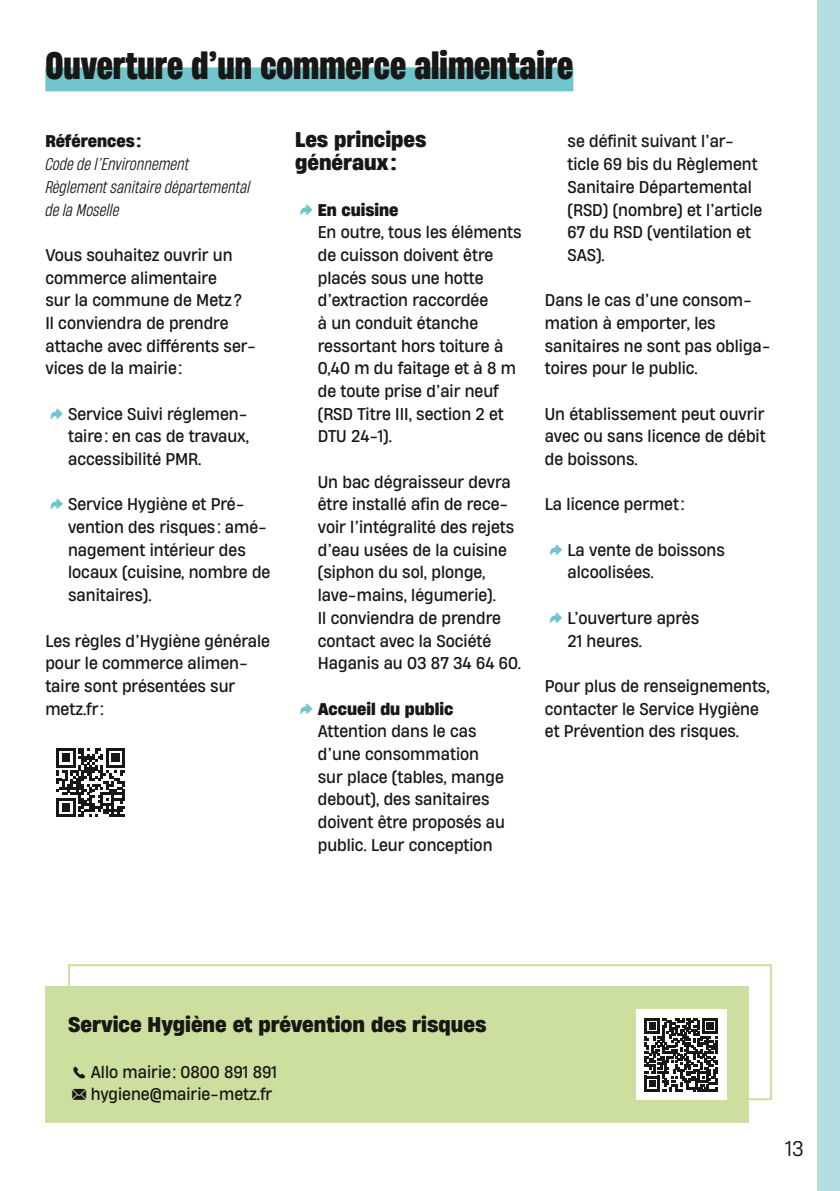
<style>
.page{position:relative;width:840px;height:1191px;background:#fff}
.page>*{position:absolute;margin:0;border:0;box-sizing:border-box;transform-origin:0 0}
.t1{font:800 36px "Heading Now 57";color:#181716}
.t2{font:700 20px/22.6px "Heading Now 66";color:#181716}
.t3{font:20px "Heading Now 63";color:#181716}
.texte_courant-8pt{font:16px/22.6px "Heading Now 64";color:#181716}
.Références{font:italic 16px/22.6px "Heading Now 53";color:#181716}
.t4{font:700 16px "Heading Now 66";color:#181716}
.s1{font-family:"SF Pro";color:#6fc5cb}
.s2{font-family:"Heading Now 66";font-weight:700}
.s3{font-family:"SF Pro"}
</style>
<div class="page">
<div style="left:816px;top:0;width:23px;height:1191px;background:#b3dde1"></div>
<div style="left:45px;top:67px;width:528px;height:24px;background:#6fc5cb"></div>
<svg style="left:56px;top:748px;width:69px;height:69px"></svg>
<div style="left:68px;top:964px;width:703px;height:136px;border:2px solid #cddf9e"></div>
<div style="left:45px;top:986px;width:703px;height:137px;background:#cddf9e"></div>
<div style="left:635px;top:1009px;width:91px;height:91px;background:#fff"></div>
<svg style="left:644px;top:1018px;width:73px;height:73px"></svg>
<h3 class="t1" style="left:45px;top:39px;width:529px">Ouverture d’un commerce alimentaire</h3>
<h6 class="t4" style="left:45px;top:129px;width:97px">Références:</h6>
<p class="Références" style="left:45px;top:152px;width:145px">Code de l’Environnement</p>
<p class="Références" style="left:45px;top:175px;width:206px">Règlement sanitaire départemental de la Moselle</p>
<p class="texte_courant-8pt" style="left:45px;top:243px;width:212px">Vous souhaitez ouvrir un commerce alimentaire<br>sur la commune de Metz?<br>Il conviendra de prendre attache avec différents ser&shy;vices de la mairie:</p>
<p class="texte_courant-8pt" style="left:68px;top:402px;width:182px;text-align:justify;text-indent:-19px"><span class="s1">཮</span> Service Suivi réglemen&shy;taire: en cas de travaux, accessibilité PMR.</p>
<p class="texte_courant-8pt" style="left:68px;top:492px;width:204px;text-indent:-19px"><span class="s1">཮</span> Service Hygiène et Pré&shy;vention des risques: amé&shy;nagement intérieur des locaux (cuisine, nombre de sanitaires).</p>
<p class="texte_courant-8pt" style="left:45px;top:629px;width:226px">Les règles d’Hygiène générale pour le commerce alimen&shy;taire sont présentées sur metz.fr :</p>
<h5 class="t2" style="left:295px;top:128px;width:133px">Les principes généraux:</h5>
<p class="texte_courant-8pt" style="left:317px;top:198px;width:205px;text-indent:-19px"><span class="s1">཮</span> <span class="s2">En cuisine<br></span>En outre, tous les éléments de cuisson doivent être placés sous une hotte d’extraction raccordée<br>à un conduit étanche ressortant hors toiture à<br>0,40 m du faitage et à 8 m de toute prise d’air neuf (RSD Titre III, section 2 et<br>DTU 24-1).</p>
<p class="texte_courant-8pt" style="left:317px;top:470px;width:205px">Un bac dégraisseur devra être installé afin de rece&shy;voir l’intégralité des rejets d’eau usées de la cuisine (siphon du sol, plonge, lave-mains, légumerie).<br>Il conviendra de prendre contact avec la Société<br>Haganis au 03 87 34 64 60.</p>
<p class="texte_courant-8pt" style="left:317px;top:697px;width:189px;text-indent:-19px"><span class="s1">཮</span> <span class="s2">Accueil du public<br></span>Attention dans le cas d’une consommation sur place (tables, mange debout), des sanitaires doivent être proposés au public. Leur conception</p>
<p class="texte_courant-8pt" style="left:567px;top:130px;width:196px">se définit suivant l’ar&shy;ticle 69 bis du Règlement<br>Sanitaire Départemental (RSD) (nombre) et l’article<br>67 du RSD (ventilation et<br>SAS).</p>
<p class="texte_courant-8pt" style="left:544px;top:288px;width:227px">Dans le cas d’une consom&shy;mation à emporter, les sanitaires ne sont pas obliga&shy;toires pour le public.</p>
<p class="texte_courant-8pt" style="left:544px;top:402px;width:222px;text-align:justify">Un établissement peut ouvrir avec ou sans licence de débit de boissons.</p>
<p class="texte_courant-8pt" style="left:544px;top:492px;width:141px">La licence permet:</p>
<p class="texte_courant-8pt" style="left:567px;top:538px;width:159px;text-indent:-19px"><span class="s1">཮</span> La vente de boissons alcoolisées.</p>
<p class="texte_courant-8pt" style="left:567px;top:606px;width:133px;text-indent:-19px"><span class="s1">཮</span> L’ouverture après<br>21 heures.</p>
<p class="texte_courant-8pt" style="left:544px;top:674px;width:226px">Pour plus de renseignements, contacter le Service Hygiène et Prévention des risques.</p>
<h5 class="t2" style="left:68px;top:1012px;width:419px">Service Hygiène et prévention des risques</h5>
<p class="texte_courant-8pt" style="left:72px;top:1059px;width:206px"><span class="s3">ᚵ</span> Allo mairie: 0800 891 891</p>
<p class="texte_courant-8pt" style="left:71px;top:1082px;width:203px"><span class="s3">⬈</span> hygiene@mairie-metz.fr</p>
<p class="t3" style="left:785px;top:1134px;width:20px">13</p>
</div>
